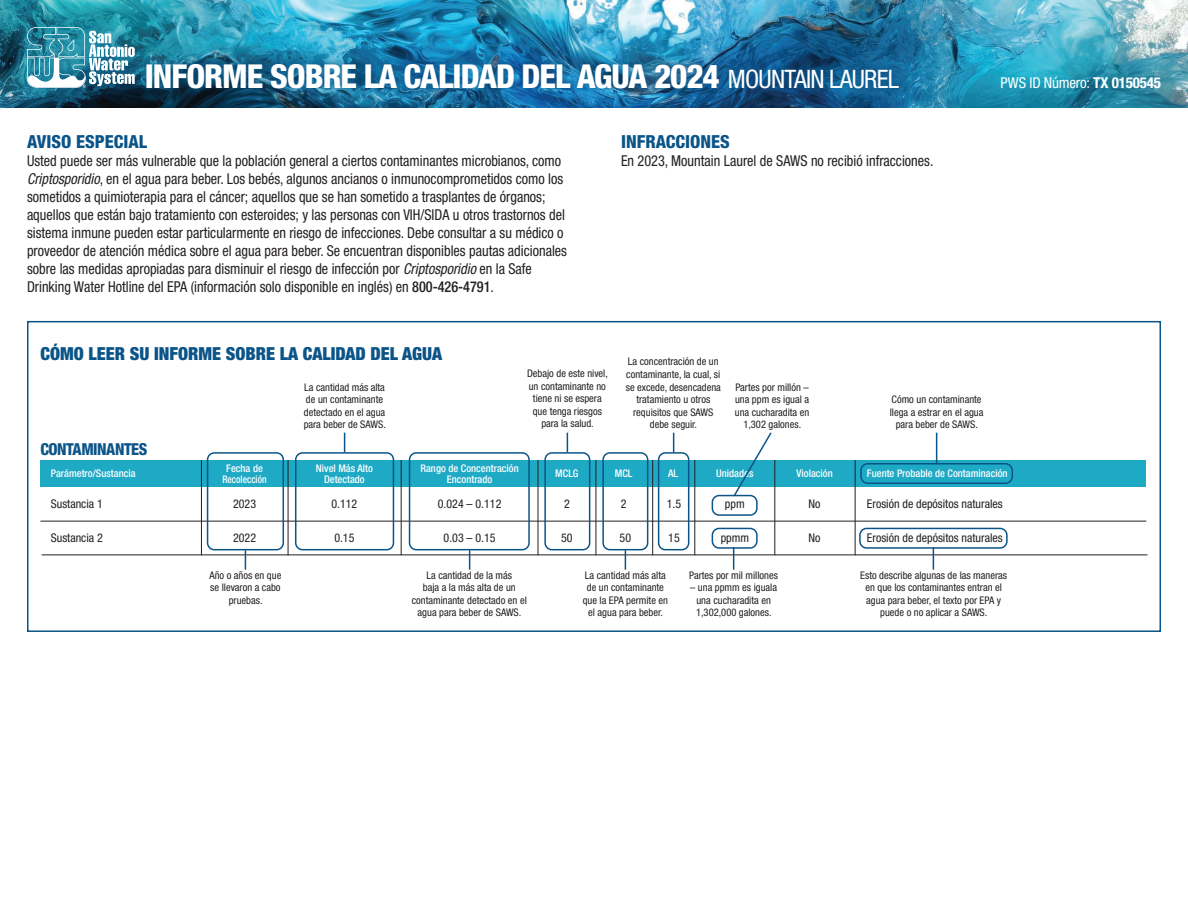
<style>
.page{position:relative;width:1188px;height:918px;background:#fff}
.page>*{position:absolute;margin:0;border:0;box-sizing:border-box;transform-origin:0 0}
.t1{font:800 condensed 33px "Helvetica Neue LT Std";letter-spacing:-.03em;color:#fff}
.t2{font:900 condensed 18px "Helvetica Neue LT Std";color:#0b5488}
.t3{font:800 condensed 18px "Helvetica Neue LT Std";color:#0b5488}
.t4{font:800 condensed 16.5px "Helvetica Neue LT Std";letter-spacing:-.03em;color:#0b5488}
.t5{font:condensed 15px/18px "Helvetica Neue LT Std";color:#231f20;scale:.95 1}
.t6{font:condensed 15px "Helvetica Neue LT Std";letter-spacing:-.005em;color:#fff}
.t7{font:condensed 12px "Helvetica Neue LT Std";color:#231f20}
.t8{font:condensed 10.5px/12.6px "Helvetica Neue LT Std";color:#231f20;text-align:center}
.t9{font:500 condensed 10.5px/11.2px "Helvetica Neue LT Std";color:#fff;text-align:center}
.s1{font-weight:400;font-size:25.5px}
.s2{font-style:italic}
.s3{font-weight:500}
.s4{font-weight:700}
</style>
<div class="page">
<img style="left:0;top:0;width:1188px;height:108px">
<div style="left:8px;top:8px;width:145px;height:98px;background:#0b5488;opacity:.5"></div>
<svg style="left:27px;top:27px;width:108px;height:61px"></svg>
<div style="left:141px;top:58px;width:764px;height:36px;background:#0b5488;opacity:.75"></div>
<div style="left:27px;top:321px;width:1134px;height:311px;background:#fff;border:2px solid #0b5488"></div>
<div style="left:40px;top:460px;width:1106px;height:27px;background:#1ea9c5"></div>
<hr style="left:40px;top:521px;width:1106px;height:1px;background:#231f20">
<hr style="left:42px;top:555px;width:1105px;height:1px;background:#231f20">
<hr style="left:201px;top:460px;width:1px;height:95px;background:#231f20">
<hr style="left:288px;top:460px;width:1px;height:95px;background:#231f20">
<hr style="left:401px;top:460px;width:1px;height:95px;background:#231f20">
<hr style="left:538px;top:460px;width:1px;height:95px;background:#231f20">
<hr style="left:596px;top:460px;width:1px;height:95px;background:#231f20">
<hr style="left:694px;top:460px;width:1px;height:95px;background:#231f20">
<hr style="left:652px;top:460px;width:1px;height:95px;background:#231f20">
<hr style="left:774px;top:460px;width:1px;height:95px;background:#231f20">
<hr style="left:855px;top:460px;width:1px;height:95px;background:#231f20">
<div style="left:207px;top:452px;width:77px;height:98px;border:2px solid #0b5488;border-radius:7px"></div>
<div style="left:295px;top:452px;width:99px;height:98px;border:2px solid #0b5488;border-radius:7px"></div>
<div style="left:544px;top:452px;width:46px;height:98px;border:2px solid #0b5488;border-radius:7px"></div>
<div style="left:602px;top:452px;width:46px;height:98px;border:2px solid #0b5488;border-radius:7px"></div>
<div style="left:658px;top:452px;width:31px;height:98px;border:2px solid #0b5488;border-radius:7px"></div>
<div style="left:712px;top:495px;width:46px;height:21px;border:2px solid #0b5488;border-radius:7px"></div>
<div style="left:712px;top:528px;width:46px;height:21px;border:2px solid #0b5488;border-radius:7px"></div>
<div style="left:859px;top:528px;width:149px;height:21px;border:2px solid #0b5488;border-radius:7px"></div>
<div style="left:860px;top:463px;width:153px;height:21px;border:2px solid #0b5488;border-radius:7px"></div>
<div style="left:409px;top:452px;width:121px;height:98px;border:2px solid #0b5488;border-radius:7px"></div>
<svg style="left:344px;top:433px;width:1px;height:19px"></svg>
<svg style="left:469px;top:550px;width:1px;height:20px"></svg>
<svg style="left:933px;top:547px;width:1px;height:23px"></svg>
<svg style="left:245px;top:550px;width:1px;height:20px"></svg>
<svg style="left:625px;top:550px;width:1px;height:20px"></svg>
<svg style="left:733px;top:547px;width:1px;height:23px"></svg>
<svg style="left:673px;top:433px;width:1px;height:19px"></svg>
<svg style="left:567px;top:433px;width:1px;height:19px"></svg>
<hr style="left:936px;top:433px;width:1px;height:30px;background:#0b5488">
<svg style="left:732px;top:432px;width:40px;height:66px"></svg>
<h1 class="t1" style="left:145px;top:56px;width:756px">INFORME SOBRE LA CALIDAD DEL AGUA 2024 <span class="s1">MOUNTAIN LAUREL</span></h1>
<h2 class="t3" style="left:27px;top:130px;width:122px">AVISO ESPECIAL</h2>
<p class="t5" style="left:27px;top:151px;width:570px">Usted puede ser más vulnerable que la población general a ciertos contaminantes microbianos, como <span class="s2">Criptosporidio</span>, en el agua para beber. Los bebés, algunos ancianos o inmunocomprometidos como los sometidos a quimioterapia para el cáncer; aquellos que se han sometido a trasplantes de órganos; aquellos que están bajo tratamiento con esteroides; y las personas con VIH/SIDA u otros trastornos del sistema inmune pueden estar particularmente en riesgo de infecciones. Debe consultar a su médico o proveedor de atención médica sobre el agua para beber. Se encuentran disponibles pautas adicionales sobre las medidas apropiadas para disminuir el riesgo de infección por <span class="s2">Criptosporidio</span> en la Safe Drinking Water Hotline del EPA (información solo disponible en inglés) en <span class="s3">800-426-4791</span>.</p>
<h2 class="t3" style="left:621px;top:130px;width:110px">INFRACCIONES</h2>
<h3 class="t5" style="left:621px;top:151px;width:330px">En 2023, Mountain Laurel de SAWS no recibió infracciones.</h3>
<h3 class="t6" style="left:1000px;top:74px;width:162px">PWS ID Número: <span class="s4">TX 0150545</span></h3>
<h2 class="t2" style="left:40px;top:343px;width:403px">CÓMO LEER SU INFORME SOBRE LA CALIDAD DEL AGUA</h2>
<h3 class="t4" style="left:40px;top:439px;width:108px">CONTAMINANTES</h3>
<p class="t8" style="left:304px;top:381px;width:84px;text-align:left">La cantidad más alta de un contaminante detectado en el agua para beber de SAWS.</p>
<p class="t8" style="left:527px;top:367px;width:82px">Debajo de este nivel, un contaminante no tiene ni se espera que tenga riesgos para la salud.</p>
<p class="t8" style="left:626px;top:355px;width:97px">La concentración de un contaminante, la cual, si se excede, desencadena tratamiento u otros requisitos que SAWS debe seguir.</p>
<p class="t8" style="left:735px;top:381px;width:76px">Partes por millón – una ppm es igual a una cucharadita en<br>1,302 galones.</p>
<p class="t8" style="left:890px;top:393px;width:95px">Cómo un contaminante llega a estrar en el agua para beber de SAWS.</p>
<p class="t9" style="left:222px;top:462px;width:46px">Fecha de<br>Recolección</p>
<p class="t9" style="left:316px;top:462px;width:59px">Nivel Más Alto<br>Detectado</p>
<p class="t9" style="left:420px;top:462px;width:100px">Rango de Concentración<br>Encontrado</p>
<p class="t9" style="left:51px;top:468px;width:86px">Parámetro/Sustancia</p>
<p class="t9" style="left:555px;top:468px;width:25px">MCLG</p>
<p class="t9" style="left:615px;top:468px;width:19px">MCL</p>
<p class="t9" style="left:668px;top:468px;width:12px">AL</p>
<p class="t9" style="left:716px;top:468px;width:39px">Unidades</p>
<p class="t9" style="left:796px;top:468px;width:38px">Violación</p>
<p class="t9" style="left:867px;top:468px;width:142px">Fuente Probable de Contaminación</p>
<p class="t7" style="left:51px;top:497px;width:53px">Sustancia 1</p>
<p class="t7" style="left:233px;top:497px;width:25px">2023</p>
<p class="t7" style="left:331px;top:497px;width:27px">0.112</p>
<p class="t7" style="left:438px;top:497px;width:65px">0.024 – 0.112</p>
<p class="t7" style="left:564px;top:497px;width:7px">2</p>
<p class="t7" style="left:621px;top:497px;width:7px">2</p>
<p class="t7" style="left:667px;top:497px;width:16px">1.5</p>
<p class="t7" style="left:725px;top:497px;width:21px">ppm</p>
<p class="t7" style="left:809px;top:497px;width:13px">No</p>
<p class="t7" style="left:867px;top:497px;width:137px">Erosión de depósitos naturales</p>
<p class="t7" style="left:51px;top:531px;width:53px">Sustancia 2</p>
<p class="t7" style="left:233px;top:531px;width:25px">2022</p>
<p class="t7" style="left:334px;top:531px;width:22px">0.15</p>
<p class="t7" style="left:444px;top:531px;width:54px">0.03 – 0.15</p>
<p class="t7" style="left:561px;top:531px;width:13px">50</p>
<p class="t7" style="left:620px;top:531px;width:13px">50</p>
<p class="t7" style="left:668px;top:531px;width:13px">15</p>
<p class="t7" style="left:721px;top:531px;width:30px">ppmm</p>
<p class="t7" style="left:809px;top:531px;width:13px">No</p>
<p class="t7" style="left:867px;top:531px;width:137px">Erosión de depósitos naturales</p>
<p class="t8" style="left:209px;top:569px;width:73px">Año o años en que se llevaron a cabo pruebas.</p>
<p class="t8" style="left:412px;top:569px;width:117px">La cantidad de la más<br>baja a la más alta de un contaminante detectado en el agua para beber de SAWS.</p>
<p class="t8" style="left:583px;top:569px;width:87px">La cantidad más alta de un contaminante que la EPA permite en el agua para beber.</p>
<p class="t8" style="left:689px;top:569px;width:90px">Partes por mil millones</p>
<p class="t8" style="left:860px;top:569px;width:148px">Esto describe algunas de las maneras en que los contaminantes entran el agua para beber, el texto por EPA y puede o no aplicar a SAWS.</p>
<p class="t8" style="left:690px;top:581px;width:88px">– una ppmm es iguala una cucharadita en<br>1,302,000 galones.</p>
</div>
